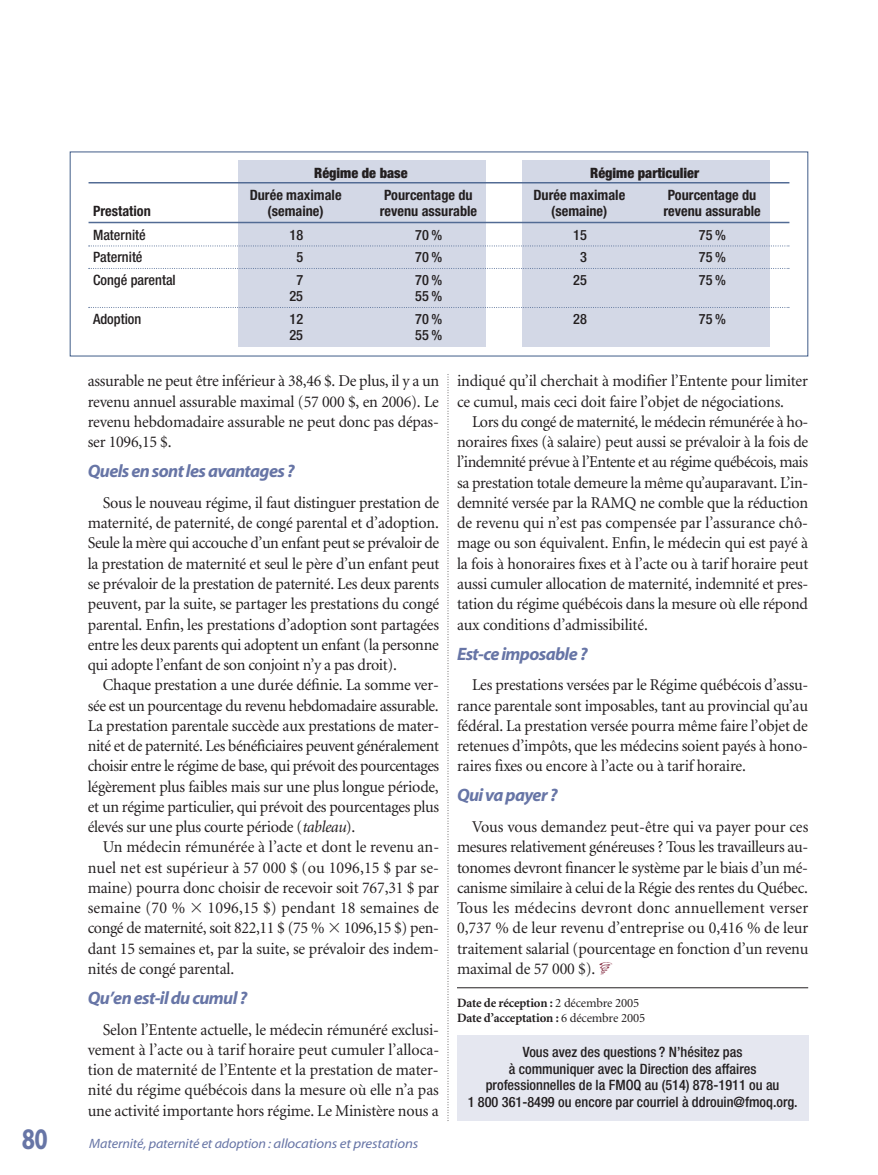
<style>
.page{position:relative;width:878px;height:1175px;background:#fff}
.page>*{position:absolute;margin:0;border:0;box-sizing:border-box;transform-origin:0 0}
.t1{font:700 30px "Myriad";color:#6775a6;scale:.8 1}
.t2{font:italic 700 18px "Myriad";letter-spacing:-.035em;color:#6775a6}
.t3{font:16.5px/20.2px "Minion";letter-spacing:-.01em;color:#231f20;text-align:justify}
.t4{font:500 condensed 14.25px/16.5px "Helvetica Neue";color:#231f20;text-align:center}
.t5{font:700 condensed 14.25px "Helvetica Neue";color:#231f20}
.t6{font:900 condensed 14.25px "Helvetica Neue";color:#231f20}
.t7{font:italic 13.5px "Myriad";letter-spacing:-.01em;color:#6775a6;scale:1.05 1}
.t8{font:700 12.75px/15px "Minion";letter-spacing:-.01em;color:#231f20}
.s1{font-style:italic}
.s2{font-weight:400}
</style>
<div class="page">
<div style="left:238px;top:161px;width:248px;height:186px;background:#d3d8e6"></div>
<div style="left:522px;top:161px;width:248px;height:186px;background:#d3d8e6"></div>
<hr style="left:457px;top:987px;width:351px;height:1px;background:#231f20">
<svg style="left:447px;top:374px;width:1px;height:745px"></svg>
<div style="left:457px;top:1035px;width:351px;height:85px;background:#e5e7f0"></div>
<hr style="left:88px;top:182px;width:701px;height:1px;background:#526b94">
<hr style="left:88px;top:222px;width:701px;height:1px;background:#526b94">
<svg style="left:88px;top:245px;width:701px;height:1px"></svg>
<svg style="left:88px;top:268px;width:701px;height:1px"></svg>
<svg style="left:88px;top:307px;width:701px;height:1px"></svg>
<p class="t6" style="left:314px;top:168px;width:95px">Régime de base</p>
<p class="t6" style="left:590px;top:168px;width:110px">Régime particulier</p>
<p class="t5" style="left:250px;top:190px;width:93px">Durée maximale</p>
<p class="t5" style="left:384px;top:190px;width:90px">Pourcentage du</p>
<p class="t5" style="left:533px;top:190px;width:93px">Durée maximale</p>
<p class="t5" style="left:668px;top:190px;width:90px">Pourcentage du</p>
<p class="t5" style="left:93px;top:205px;width:59px">Prestation</p>
<p class="t5" style="left:267px;top:205px;width:58px">(semaine)</p>
<p class="t5" style="left:380px;top:205px;width:99px">revenu assurable</p>
<p class="t5" style="left:551px;top:205px;width:58px">(semaine)</p>
<p class="t5" style="left:663px;top:205px;width:99px">revenu assurable</p>
<p class="t4" style="left:93px;top:228px;width:54px">Maternité</p>
<p class="t4" style="left:289px;top:228px;width:15px">18</p>
<p class="t4" style="left:415px;top:228px;width:28px">70%</p>
<p class="t4" style="left:573px;top:228px;width:15px">15</p>
<p class="t4" style="left:699px;top:228px;width:28px">75%</p>
<p class="t4" style="left:93px;top:250px;width:51px">Paternité</p>
<p class="t4" style="left:296px;top:250px;width:8px">5</p>
<p class="t4" style="left:415px;top:250px;width:28px">70%</p>
<p class="t4" style="left:580px;top:250px;width:8px">3</p>
<p class="t4" style="left:699px;top:250px;width:28px">75%</p>
<p class="t4" style="left:93px;top:273px;width:84px">Congé parental</p>
<p class="t4" style="left:296px;top:273px;width:8px">7</p>
<p class="t4" style="left:415px;top:273px;width:28px">70%</p>
<p class="t4" style="left:573px;top:273px;width:15px">25</p>
<p class="t4" style="left:699px;top:273px;width:28px">75%</p>
<p class="t4" style="left:289px;top:289px;width:15px">25</p>
<p class="t4" style="left:415px;top:289px;width:28px">55%</p>
<p class="t4" style="left:93px;top:312px;width:50px">Adoption</p>
<p class="t4" style="left:289px;top:312px;width:15px">12</p>
<p class="t4" style="left:415px;top:312px;width:28px">70%</p>
<p class="t4" style="left:573px;top:312px;width:15px">28</p>
<p class="t4" style="left:699px;top:312px;width:28px">75%</p>
<p class="t4" style="left:289px;top:328px;width:15px">25</p>
<p class="t4" style="left:415px;top:328px;width:28px">55%</p>
<p class="t3" style="left:88px;top:372px;width:353px">assurable ne peut être inférieur à 38,46 $. De plus, il y a un revenu annuel assurable maximal (57 000 $, en 2006). Le revenu hebdomadaire assurable ne peut donc pas dépas&shy;ser 1096,15 $.</p>
<p class="t2" style="left:88px;top:464px;width:208px">Quels en sont les avantages ?</p>
<p class="t3" style="left:88px;top:494px;width:353px;text-indent:15px">Sous le nouveau régime, il faut distinguer prestation de maternité, de paternité, de congé parental et d’adoption.<br>Seule la mère qui accouche d’un enfant peut se prévaloir de la prestation de maternité et seul le père d’un enfant peut se prévaloir de la prestation de paternité. Les deux parents peuvent, par la suite, se partager les prestations du congé parental. Enfin, les prestations d’adoption sont partagées entre les deux parents qui adoptent un enfant (la personne qui adopte l’enfant de son conjoint n’y a pas droit).</p>
<p class="t3" style="left:88px;top:676px;width:353px;text-indent:15px">Chaque prestation a une durée définie. La somme ver&shy;sée est un pourcentage du revenu hebdomadaire assurable.<br>La prestation parentale succède aux prestations de mater&shy;nité et de paternité. Les bénéficiaires peuvent généralement choisir entre le régime de base, qui prévoit des pourcentages légèrement plus faibles mais sur une plus longue période, et un régime particulier, qui prévoit des pourcentages plus élevés sur une plus courte période (<span class="s1">tableau</span>).</p>
<p class="t3" style="left:88px;top:838px;width:353px;text-indent:15px">Un médecin rémunérée à l’acte et dont le revenu an&shy;nuel net est supérieur à 57 000 $ (ou 1096,15 $ par se&shy;maine) pourra donc choisir de recevoir soit 767,31 $ par semaine (70 %</p>
<p class="t3" style="left:88px;top:899px;width:353px;text-indent:120px">1096,15 $) pendant 18 semaines de congé de maternité, soit 822,11 $ (75 % 1096,15 $) pen&shy;dant 15 semaines et, par la suite, se prévaloir des indem&shy;nités de congé parental.</p>
<p class="t2" style="left:88px;top:991px;width:161px">Qu’en est-il du cumul ?</p>
<p class="t3" style="left:88px;top:1020px;width:353px;text-indent:15px">Selon l’Entente actuelle, le médecin rémunéré exclusi&shy;vement à l’acte ou à tarif horaire peut cumuler l’alloca&shy;tion de maternité de l’Entente et la prestation de mater&shy;nité du régime québécois dans la mesure où elle n’a pas une activité importante hors régime. Le Ministère nous a</p>
<h1 class="t1" style="left:22px;top:1127px;width:34px">80</h1>
<p class="t7" style="left:89px;top:1138px;width:315px">Maternité, paternité et adoption : allocations et prestations</p>
<p class="t3" style="left:457px;top:372px;width:352px">indiqué qu’il cherchait à modifier l’Entente pour limiter ce cumul, mais ceci doit faire l’objet de négociations.</p>
<p class="t3" style="left:457px;top:413px;width:353px;text-indent:15px">Lors du congé de maternité, le médecin rémunérée à ho&shy;noraires fixes (à salaire) peut aussi se prévaloir à la fois de l’indemnité prévue à l’Entente et au régime québécois, mais sa prestation totale demeure la même qu’auparavant. L’in&shy;demnité versée par la RAMQ ne comble que la réduction de revenu qui n’est pas compensée par l’assurance chô&shy;mage ou son équivalent. Enfin, le médecin qui est payé à la fois à honoraires fixes et à l’acte ou à tarif horaire peut aussi cumuler allocation de maternité, indemnité et pres&shy;tation du régime québécois dans la mesure où elle répond aux conditions d’admissibilité.</p>
<p class="t2" style="left:457px;top:646px;width:132px">Est-ce imposable ?</p>
<p class="t3" style="left:457px;top:676px;width:353px;text-indent:15px">Les prestations versées par le Régime québécois d’assu&shy;rance parentale sont imposables, tant au provincial qu’au fédéral. La prestation versée pourra même faire l’objet de retenues d’impôts, que les médecins soient payés à hono&shy;raires fixes ou encore à l’acte ou à tarif horaire.</p>
<p class="t2" style="left:457px;top:788px;width:102px">Qui va payer ?</p>
<p class="t3" style="left:457px;top:818px;width:353px;text-indent:15px">Vous vous demandez peut-être qui va payer pour ces mesures relativement généreuses ? Tous les travailleurs au&shy;tonomes devront financer le système par le biais d’un mé&shy;canisme similaire à celui de la Régie des rentes du Québec.<br>Tous les médecins devront donc annuellement verser 0,737 % de leur revenu d’entreprise ou 0,416 % de leur traitement salarial (pourcentage en fonction d’un revenu maximal de 57 000 $).</p>
<p class="t8" style="left:457px;top:996px;width:190px">Date de réception : <span class="s2">2 décembre 2005<br></span>Date d’acceptation : <span class="s2">6 décembre 2005</span></p>
<p class="t4" style="left:467px;top:1045px;width:331px">Vous avez des questions ? N’hésitez pas<br>à communiquer avec la Direction des affaires professionnelles de la FMOQ au (514) 878-1911 ou au<br>1 800 361-8499 ou encore par courriel à ddrouin@fmoq.org.</p>
</div>
